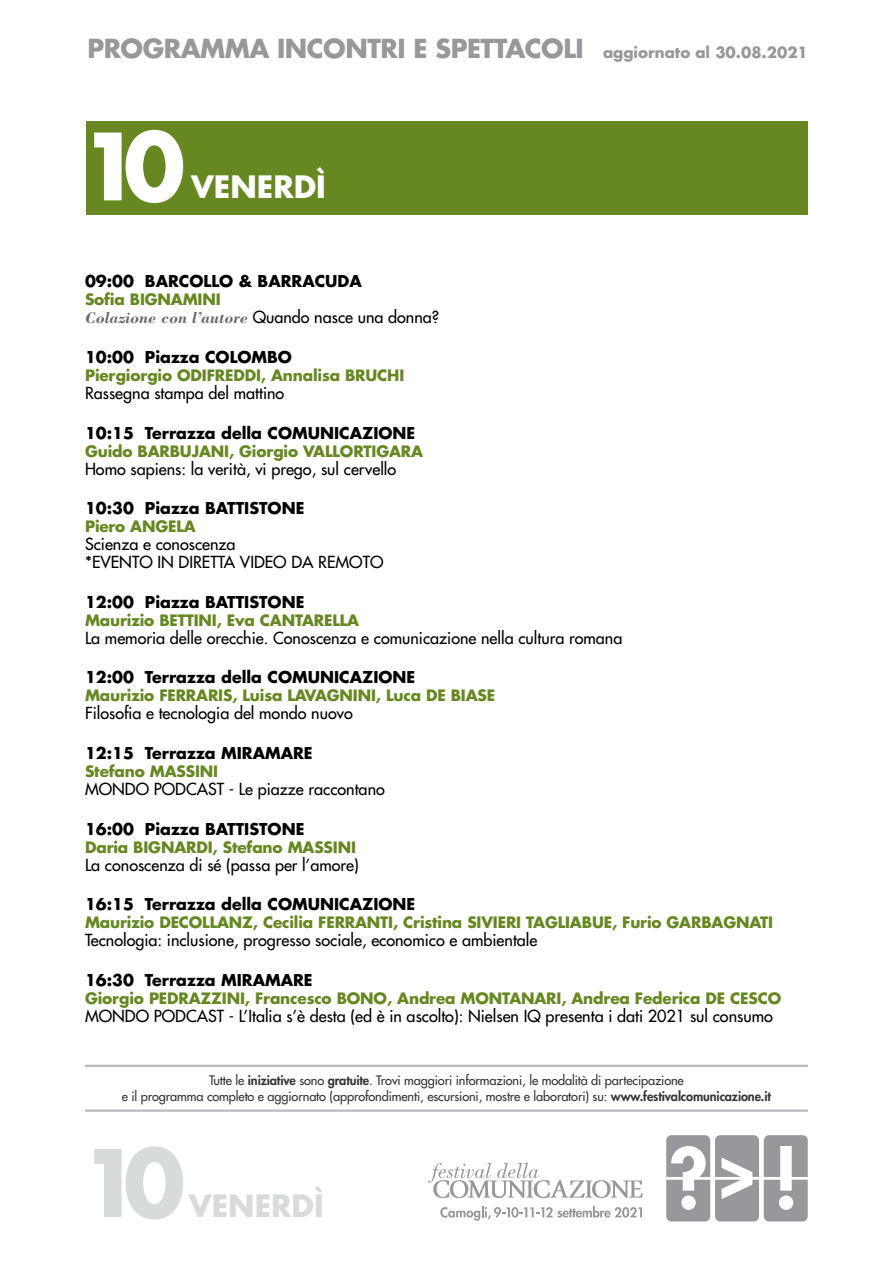
<style>
.page{position:relative;width:893px;height:1263px;background:#fff}
.page>*{position:absolute;margin:0;border:0;box-sizing:border-box;transform-origin:0 0}
.t1{font:700 90px "Futura Std";color:#fff}
.t2{font:700 90px "Futura Std";color:#d8dbdc}
.t3{font:700 30px "Futura Std";color:#fff}
.t4{font:700 30px "Futura Std";color:#d8dbdc}
.t5{font:700 25.5px "Futura Std";letter-spacing:-.02em;color:#98989c}
.t6{font:500 16.2px/18px "Futura Std";color:#000}
.t7{font:italic 700 16.2px "Bodoni Std";color:#68676c}
.t8{font:700 15.9px "Futura Std";color:#000}
.t9{font:700 15.3px "Futura Std";letter-spacing:-.01em;color:#678821}
.t10{font:500 12.75px/15.3px "Futura Std";letter-spacing:-.01em;color:#373437;text-align:center}
.s1{font-size:15px}
.s2{font-family:"Futura Std";font-weight:500;font-style:normal;color:#000}
.s3{font-weight:800}
</style>
<div class="page">
<hr style="left:85px;top:1109px;width:723px;height:3px;background:#b8babd">
<hr style="left:85px;top:1065px;width:723px;height:2px;background:#b8babd">
<svg style="left:440px;top:1206px;width:202px;height:15px"></svg>
<svg style="left:428px;top:1163px;width:215px;height:35px"></svg>
<div style="left:86px;top:121px;width:722px;height:94px;background:#678821"></div>
<svg style="left:666px;top:1135px;width:142px;height:86px"></svg>
<h3 class="t5" style="left:87px;top:32px;width:722px">PROGRAMMA INCONTRI E SPETTACOLI <span class="s1">aggiornato al 30.08.2021</span></h3>
<h1 class="t1" style="left:80px;top:107px;width:107px">10</h1>
<h2 class="t3" style="left:191px;top:167px;width:136px">VENERDÌ</h2>
<p class="t8" style="left:85px;top:271px;width:278px">09:00 BARCOLLO &amp; BARRACUDA</p>
<p class="t9" style="left:85px;top:289px;width:137px">Sofia BIGNAMINI</p>
<p class="t7" style="left:85px;top:308px;width:356px">Colazione con l’autore <span class="s2">Quando nasce una donna?</span></p>
<p class="t8" style="left:85px;top:346px;width:208px">10:00 Piazza COLOMBO</p>
<p class="t9" style="left:85px;top:365px;width:321px">Piergiorgio ODIFREDDI, Annalisa BRUCHI</p>
<p class="t6" style="left:85px;top:384px;width:201px">Rassegna stampa del mattino</p>
<p class="t8" style="left:85px;top:422px;width:332px">10:15 Terrazza della COMUNICAZIONE</p>
<p class="t9" style="left:85px;top:441px;width:340px">Guido BARBUJANI, Giorgio VALLORTIGARA</p>
<p class="t6" style="left:85px;top:460px;width:313px">Homo sapiens: la verità, vi prego, sul cervello</p>
<p class="t8" style="left:85px;top:498px;width:221px">10:30 Piazza BATTISTONE</p>
<p class="t9" style="left:85px;top:516px;width:112px">Piero ANGELA</p>
<p class="t6" style="left:85px;top:535px;width:300px">Scienza e conoscenza<br>*EVENTO IN DIRETTA VIDEO DA REMOTO</p>
<p class="t8" style="left:85px;top:591px;width:221px">12:00 Piazza BATTISTONE</p>
<p class="t9" style="left:85px;top:610px;width:276px">Maurizio BETTINI, Eva CANTARELLA</p>
<p class="t6" style="left:85px;top:629px;width:539px">La memoria delle orecchie. Conoscenza e comunicazione nella cultura romana</p>
<p class="t8" style="left:85px;top:667px;width:332px">12:00 Terrazza della COMUNICAZIONE</p>
<p class="t9" style="left:85px;top:685px;width:412px">Maurizio FERRARIS, Luisa LAVAGNINI, Luca DE BIASE</p>
<p class="t6" style="left:85px;top:704px;width:269px">Filosofia e tecnologia del mondo nuovo</p>
<p class="t8" style="left:85px;top:742px;width:229px">12:15 Terrazza MIRAMARE</p>
<p class="t9" style="left:85px;top:761px;width:135px">Stefano MASSINI</p>
<p class="t6" style="left:85px;top:780px;width:301px">MONDO PODCAST - Le piazze raccontano</p>
<p class="t8" style="left:85px;top:818px;width:221px">16:00 Piazza BATTISTONE</p>
<p class="t9" style="left:85px;top:837px;width:272px">Daria BIGNARDI, Stefano MASSINI</p>
<p class="t6" style="left:85px;top:856px;width:275px">La conoscenza di sé (passa per l’amore)</p>
<p class="t8" style="left:85px;top:894px;width:332px">16:15 Terrazza della COMUNICAZIONE</p>
<p class="t9" style="left:85px;top:912px;width:690px">Maurizio DECOLLANZ, Cecilia FERRANTI, Cristina SIVIERI TAGLIABUE, Furio GARBAGNATI</p>
<p class="t6" style="left:85px;top:931px;width:454px">Tecnologia: inclusione, progresso sociale, economico e ambientale</p>
<p class="t8" style="left:85px;top:969px;width:229px">16:30 Terrazza MIRAMARE</p>
<p class="t9" style="left:85px;top:988px;width:698px">Giorgio PEDRAZZINI, Francesco BONO, Andrea MONTANARI, Andrea Federica DE CESCO</p>
<p class="t6" style="left:85px;top:1007px;width:689px">MONDO PODCAST - L’Italia s’è desta (ed è in ascolto): Nielsen IQ presenta i dati 2021 sul consumo</p>
<p class="t10" style="left:122px;top:1073px;width:651px">Tutte le <span class="s3">iniziative</span> sono <span class="s3">gratuite</span>. Trovi maggiori informazioni, le modalità di partecipazione<br>e il programma completo e aggiornato (approfondimenti, escursioni, mostre e laboratori) su: <span class="s3">www.festivalcomunicazione.it</span></p>
<h1 class="t2" style="left:80px;top:1123px;width:107px">10</h1>
<h2 class="t4" style="left:189px;top:1185px;width:136px">VENERDÌ</h2>
</div>
